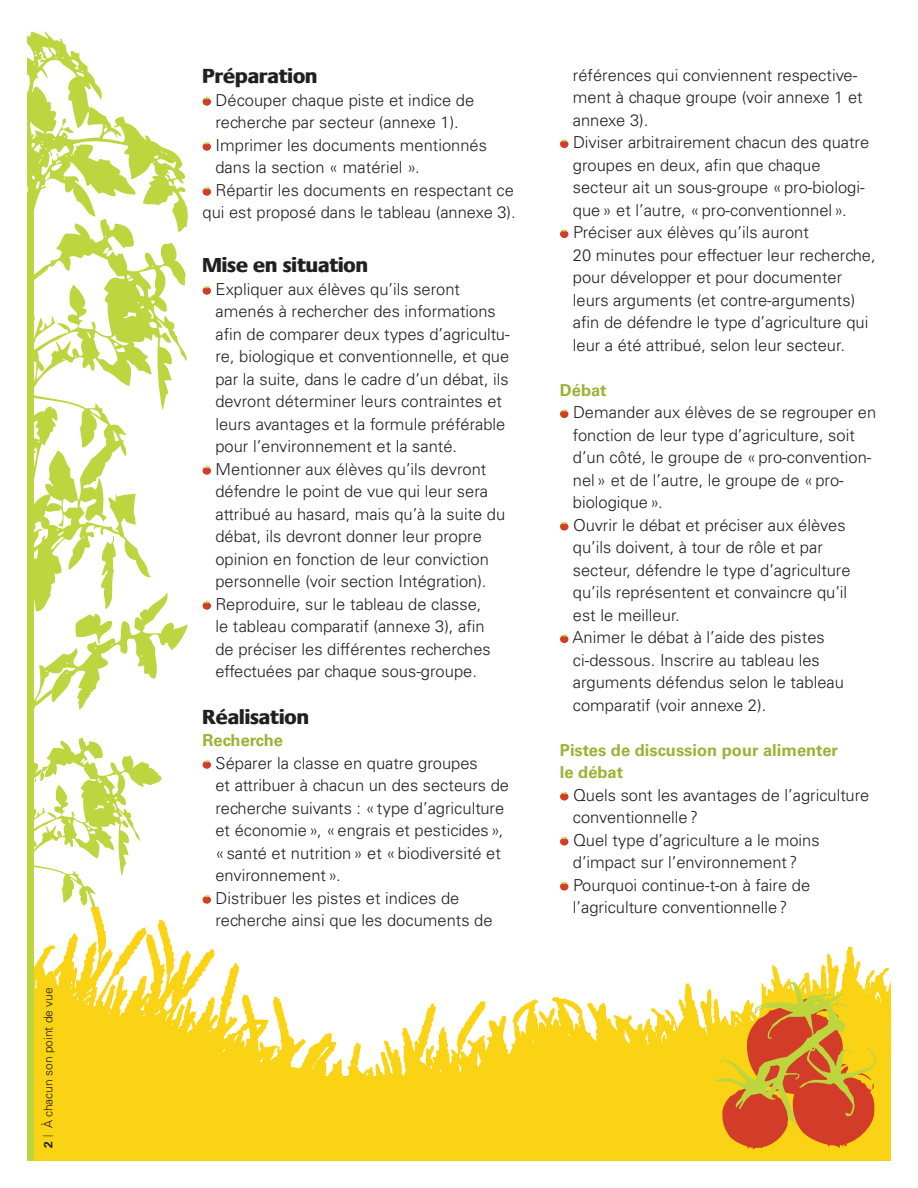
<style>
.page{position:relative;width:918px;height:1188px;background:#fff}
.page>*{position:absolute;margin:0;border:0;box-sizing:border-box;transform-origin:0 0}
.t1{font:800 21px "Praxis";color:#231f20}
.t2{font:300 16.5px/22.5px "Univers";color:#231f20}
.t3{font:700 16.5px/22.5px "Univers";color:#9cb234}
.t4{font:300 12px "Univers";color:#231f20}
</style>
<div class="page">
<svg style="left:336px;top:1042px;width:38px;height:35px"></svg>
<svg style="left:374px;top:947px;width:517px;height:130px"></svg>
<svg style="left:190px;top:949px;width:146px;height:128px"></svg>
<div style="left:28px;top:1077px;width:863px;height:84px;background:#fad315"></div>
<svg style="left:27px;top:31px;width:161px;height:373px"></svg>
<svg style="left:34px;top:404px;width:156px;height:673px"></svg>
<svg style="left:75px;top:534px;width:41px;height:110px"></svg>
<svg style="left:34px;top:738px;width:128px;height:171px"></svg>
<div style="left:0;top:192px;width:34px;height:973px;background:#bdd63f"></div>
<div style="left:0;top:0;width:27px;height:1180px;background:#fff"></div>
<div style="left:0;top:1161px;width:918px;height:27px;background:#fff"></div>
<svg style="left:202px;top:96px;width:9px;height:10px"></svg>
<svg style="left:202px;top:141px;width:9px;height:10px"></svg>
<svg style="left:202px;top:186px;width:9px;height:10px"></svg>
<svg style="left:202px;top:285px;width:9px;height:10px"></svg>
<svg style="left:202px;top:465px;width:9px;height:10px"></svg>
<svg style="left:202px;top:600px;width:9px;height:10px"></svg>
<svg style="left:202px;top:759px;width:9px;height:10px"></svg>
<svg style="left:202px;top:894px;width:9px;height:10px"></svg>
<svg style="left:560px;top:138px;width:9px;height:10px"></svg>
<svg style="left:560px;top:228px;width:9px;height:10px"></svg>
<svg style="left:560px;top:408px;width:9px;height:10px"></svg>
<svg style="left:560px;top:521px;width:9px;height:10px"></svg>
<svg style="left:560px;top:633px;width:9px;height:10px"></svg>
<svg style="left:560px;top:791px;width:9px;height:10px"></svg>
<svg style="left:560px;top:836px;width:9px;height:10px"></svg>
<svg style="left:560px;top:881px;width:9px;height:10px"></svg>
<svg style="left:714px;top:982px;width:172px;height:168px"></svg>
<p class="t4" style="left:41px;top:1137px;width:151px;rotate:-90deg"><sup>|</sup> À chacun son point de vue</p>
<p class="t1" style="left:202px;top:65px;width:116px">Préparation</p>
<p class="t2" style="left:216px;top:89px;width:260px">Découper chaque piste et indice de</p>
<p class="t2" style="left:215px;top:111px;width:245px">recherche par secteur (annexe 1).</p>
<p class="t2" style="left:216px;top:134px;width:273px">Imprimer les documents mentionnés</p>
<p class="t2" style="left:215px;top:156px;width:206px">dans la section « matériel ».</p>
<p class="t2" style="left:216px;top:179px;width:300px">Répartir les documents en respectant ce</p>
<p class="t2" style="left:202px;top:201px;width:315px">qui est proposé dans le tableau (annexe 3).</p>
<p class="t1" style="left:202px;top:254px;width:167px">Mise en situation</p>
<p class="t2" style="left:215px;top:278px;width:296px">Expliquer aux élèves qu’ils seront amenés à rechercher des informations afin de comparer deux types d’agricultu&shy;re, biologique et conventionnelle, et que par la suite, dans le cadre d’un débat, ils devront déterminer leurs contraintes et leurs avantages et la formule préférable pour l’environnement et la santé.<br>Mentionner aux élèves qu’ils devront défendre le point de vue qui leur sera attribué au hasard, mais qu’à la suite du débat, ils devront donner leur propre opinion en fonction de leur conviction personnelle (voir section Intégration).<br>Reproduire, sur le tableau de classe,<br>le tableau comparatif (annexe 3), afin<br>de préciser les différentes recherches effectuées par chaque sous-groupe.</p>
<p class="t1" style="left:202px;top:705px;width:108px">Réalisation</p>
<p class="t3" style="left:202px;top:729px;width:82px">Recherche</p>
<p class="t2" style="left:215px;top:752px;width:295px">Séparer la classe en quatre groupes<br>et attribuer à chacun un des secteurs de recherche suivants : «type d’agriculture et économie», «engrais et pesticides», «santé et nutrition» et «biodiversité et environnement».<br>Distribuer les pistes et indices de recherche ainsi que les documents de</p>
<p class="t2" style="left:573px;top:63px;width:304px">références qui conviennent respective&shy;ment à chaque groupe (voir annexe 1 et annexe 3).<br>Diviser arbitrairement chacun des quatre groupes en deux, afin que chaque secteur ait un sous-groupe «pro-biologi&shy;que» et l’autre, «pro-conventionnel».<br>Préciser aux élèves qu’ils auront<br>20 minutes pour effectuer leur recherche, pour développer et pour documenter leurs arguments (et contre-arguments) afin de défendre le type d’agriculture qui leur a été attribué, selon leur secteur.</p>
<p class="t3" style="left:560px;top:379px;width:48px">Débat</p>
<p class="t2" style="left:573px;top:401px;width:305px">Demander aux élèves de se regrouper en fonction de leur type d’agriculture, soit d’un côté, le groupe de «pro-convention&shy;nel» et de l’autre, le groupe de «pro&shy;biologique».<br>Ouvrir le débat et préciser aux élèves qu’ils doivent, à tour de rôle et par secteur, défendre le type d’agriculture qu’ils représentent et convaincre qu’il<br>est le meilleur.<br>Animer le débat à l’aide des pistes ci-dessous. Inscrire au tableau les arguments défendus selon le tableau comparatif (voir annexe 2).</p>
<p class="t3" style="left:560px;top:739px;width:280px">Pistes de discussion pour alimenter le débat</p>
<p class="t2" style="left:573px;top:783px;width:298px">Quels sont les avantages de l’agriculture conventionnelle?<br>Quel type d’agriculture a le moins d’impact sur l’environnement?<br>Pourquoi continue-t-on à faire de l’agriculture conventionnelle?</p>
</div>
